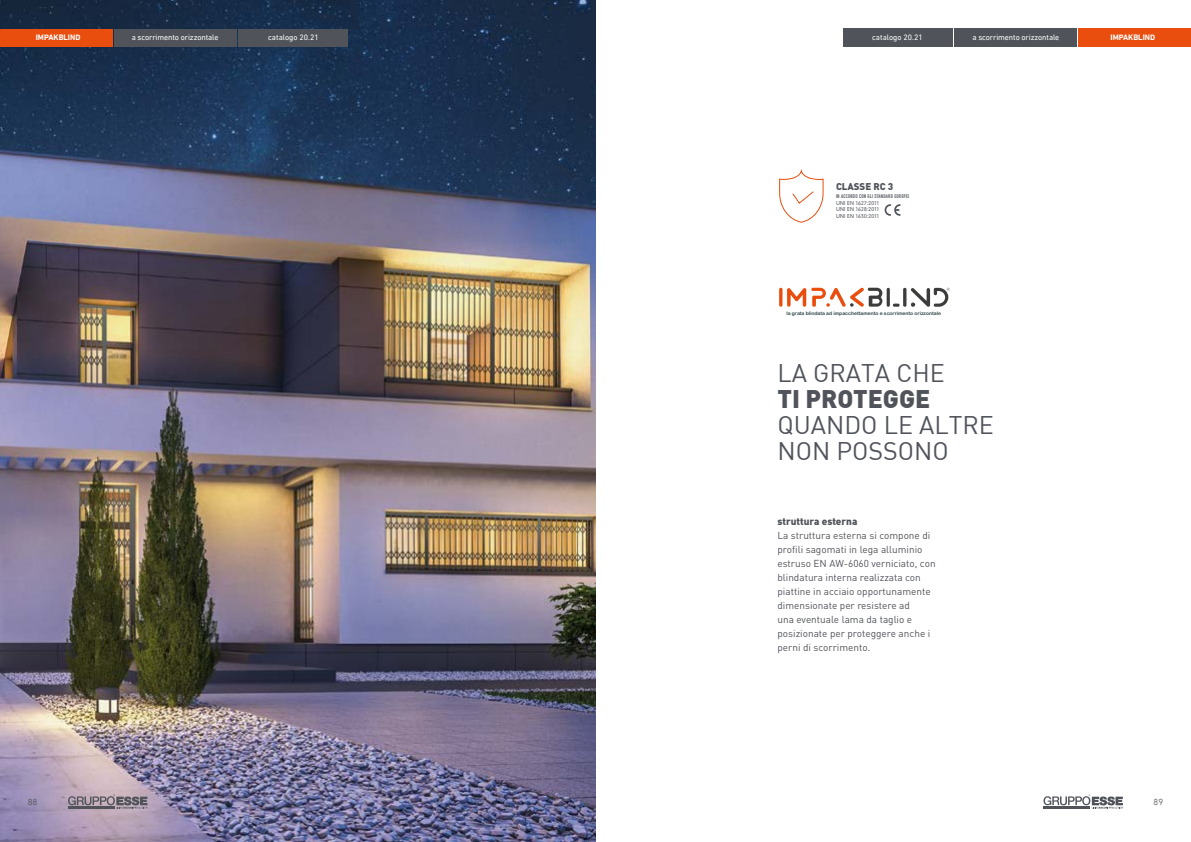
<style>
.page{position:relative;width:1191px;height:842px;background:#fff}
.page>*{position:absolute;margin:0;border:0;box-sizing:border-box;transform-origin:0 0}
.t1{font:25px/26px "DIN";color:#50535a}
.t2{font:900 25px "DIN";color:#50535a}
.t3{font:10px/14px "DIN Pro";color:#50535a}
.t4{font:900 10px "DIN Pro";color:#50535a}
.t5{font:900 9.8px "DIN Pro";color:#50535a}
.t6{font:300 9px "DIN Next LT Arabic";color:#4a4a49}
.t7{font:8px "DIN Next LT Arabic";letter-spacing:-.01em;color:#fff}
.t8{font:700 8px "DIN Next LT Arabic";color:#fff}
.t9{font:300 5.2px/6.8px "DIN Neuzeit Grotesk Std";letter-spacing:.04em;color:#50535a;text-align:justify}
.t10{font:5.2px "DIN Engschrift Std";letter-spacing:.04em;color:#50535a}
.t11{font:4.8px "Arial Rounded MT Bold";color:#2a4044}
</style>
<div class="page">
<img style="left:0;top:0;width:595px;height:842px">
<svg style="left:779px;top:288px;width:171px;height:19px"></svg>
<svg style="left:779px;top:169px;width:45px;height:54px"></svg>
<svg style="left:884px;top:204px;width:16px;height:12px"></svg>
<div style="left:1078px;top:29px;width:113px;height:17px;background:#e94e0f"></div>
<div style="left:954px;top:29px;width:122px;height:17px;background:#50535a"></div>
<div style="left:843px;top:29px;width:109px;height:17px;background:#50535a"></div>
<div style="left:0;top:29px;width:113px;height:17px;background:#e94e0f"></div>
<div style="left:114px;top:29px;width:123px;height:17px;background:#50535a"></div>
<div style="left:239px;top:29px;width:109px;height:17px;background:#50535a"></div>
<svg style="left:68px;top:794px;width:79px;height:15px"></svg>
<svg style="left:1043px;top:794px;width:80px;height:15px"></svg>
<p class="t8" style="left:36px;top:33px;width:46px">IMPAKBLIND</p>
<p class="t7" style="left:132px;top:33px;width:88px">a scorrimento orizzontale</p>
<p class="t7" style="left:268px;top:33px;width:52px">catalogo 20.21</p>
<p class="t7" style="left:872px;top:32px;width:52px">catalogo 20.21</p>
<p class="t7" style="left:972px;top:32px;width:88px">a scorrimento orizzontale</p>
<p class="t8" style="left:1105px;top:33px;width:23px">IMPA</p>
<p class="t8" style="left:1140px;top:33px;width:22px">LIND</p>
<p class="t8" style="left:1110px;top:32px;width:46px">IMPAKBLIND</p>
<p class="t5" style="left:836px;top:178px;width:59px">CLASSE RC 3</p>
<p class="t10" style="left:836px;top:193px;width:75px">IN ACCORDO CON GLI STANDARD EUROPEI</p>
<p class="t9" style="left:836px;top:199px;width:44px">UNI EN 1627:2011<br>UNI EN 1628:2011<br>UNI EN 1630:2011</p>
<p class="t11" style="left:786px;top:311px;width:156px">la grata blindata ad impacchettamento e scorrimento orizzontale</p>
<h1 class="t1" style="left:777px;top:359px;width:169px">LA GRATA CHE</h1>
<h1 class="t2" style="left:777px;top:382px;width:154px">TI PROTEGGE</h1>
<h1 class="t1" style="left:777px;top:411px;width:218px">QUANDO LE ALTRE<br>NON POSSONO</h1>
<p class="t4" style="left:777px;top:513px;width:81px">struttura esterna</p>
<p class="t3" style="left:777px;top:527px;width:160px">La struttura esterna si compone di profili sagomati in lega alluminio estruso EN AW-6060 verniciato, con blindatura interna realizzata con piattine in acciaio opportunamente dimensionate per resistere ad<br>una eventuale lama da taglio e posizionate per proteggere anche i perni di scorrimento.</p>
<p class="t6" style="left:28px;top:796px;width:11px">88</p>
<p class="t6" style="left:1153px;top:796px;width:11px">89</p>
</div>
